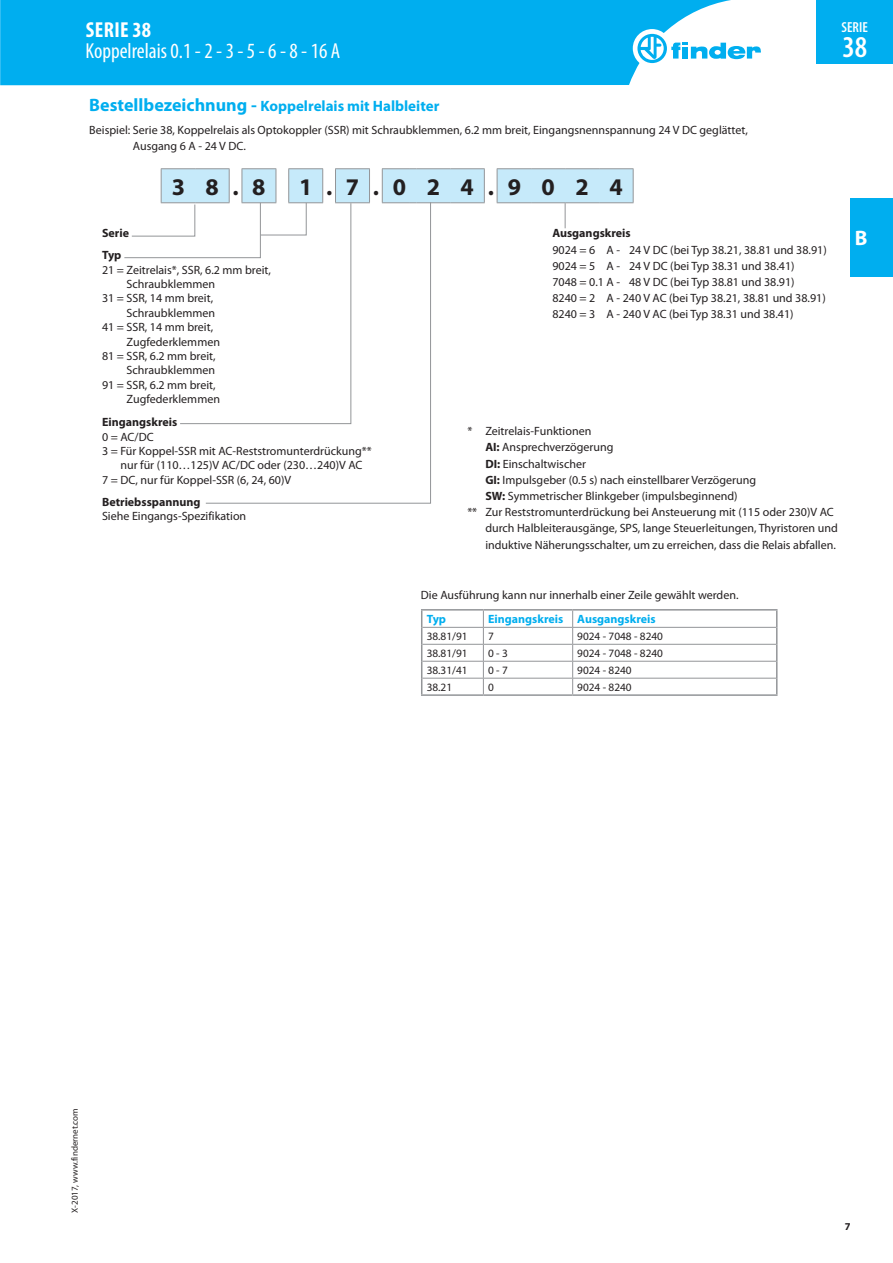
<style>
.page{position:relative;width:893px;height:1263px;background:#fff}
.page>*{position:absolute;margin:0;border:0;box-sizing:border-box;transform-origin:0 0}
.t1{font:600 condensed 30.3px "Myriad Pro";color:#fff}
.t2{font:700 24px "Myriad Pro";color:#231f20}
.t3{font:condensed 21.75px "Myriad Pro";color:#fff}
.t4{font:700 condensed 21.75px "Myriad Pro";letter-spacing:.02em;color:#fff}
.t5{font:700 21px "Myriad Pro";color:#fff}
.t6{font:700 15px "Myriad Pro";color:#00aeef}
.t7{font:600 condensed 14.55px "Myriad Pro";color:#fff}
.t8{font:12px/16.2px "Myriad Pro";color:#231f20}
.t9{font:700 12px/21.9px "Myriad Pro";color:#231f20}
.t10{font:700 12px "Myriad Pro";color:#00aeef}
.t11{font:11.25px "Myriad Pro";color:#231f20}
.t12{font:700 10.5px "Myriad Pro";color:#231f20}
.t13{font:9px "Myriad Pro";color:#231f20}
.s1{font-size:18px}
.s2{font-weight:700}
</style>
<div class="page">
<div style="left:850px;top:198px;width:43px;height:78px;background:#00aeef"></div>
<hr style="left:633px;top:169px;width:1px;height:33px;background:#939598">
<hr style="left:421px;top:609px;width:62px;height:2px;background:#939598">
<hr style="left:483px;top:609px;width:90px;height:2px;background:#939598">
<hr style="left:573px;top:609px;width:204px;height:2px;background:#939598">
<hr style="left:422px;top:627px;width:61px;height:1px;background:#939598">
<hr style="left:483px;top:627px;width:90px;height:1px;background:#939598">
<hr style="left:573px;top:627px;width:203px;height:1px;background:#939598">
<hr style="left:422px;top:678px;width:61px;height:1px;background:#939598">
<svg style="left:421px;top:611px;width:1px;height:83px"></svg>
<hr style="left:421px;top:694px;width:62px;height:2px;background:#939598">
<hr style="left:483px;top:678px;width:90px;height:1px;background:#939598">
<hr style="left:483px;top:694px;width:90px;height:2px;background:#939598">
<hr style="left:573px;top:678px;width:203px;height:1px;background:#939598">
<svg style="left:776px;top:611px;width:1px;height:83px"></svg>
<hr style="left:573px;top:694px;width:204px;height:2px;background:#939598">
<svg style="left:483px;top:611px;width:1px;height:83px"></svg>
<svg style="left:572px;top:611px;width:1px;height:83px"></svg>
<hr style="left:422px;top:644px;width:61px;height:1px;background:#939598">
<hr style="left:483px;top:644px;width:90px;height:1px;background:#939598">
<hr style="left:573px;top:644px;width:203px;height:1px;background:#939598">
<hr style="left:422px;top:661px;width:61px;height:1px;background:#939598">
<hr style="left:483px;top:661px;width:90px;height:1px;background:#939598">
<hr style="left:573px;top:661px;width:203px;height:1px;background:#939598">
<svg style="left:205px;top:424px;width:226px;height:80px"></svg>
<svg style="left:124px;top:168px;width:509px;height:256px"></svg>
<div style="left:0;top:0;width:731px;height:85px;background:#00aeef"></div>
<div style="left:633px;top:29px;width:38px;height:39px;background:#fff;border-radius:50%"></div>
<svg style="left:637px;top:34px;width:124px;height:29px"></svg>
<div style="left:816px;top:0;width:77px;height:64px;background:#00aeef"></div>
<h3 class="t4" style="left:86px;top:17px;width:67px">SERIE 38</h3>
<h3 class="t3" style="left:85px;top:38px;width:256px">Koppelrelais 0.1 - 2 - 3 - 5 - 6 - 8 - 16 A</h3>
<p class="t7" style="left:842px;top:19px;width:28px">SERIE</p>
<h1 class="t1" style="left:842px;top:30px;width:26px">38</h1>
<p class="t6" style="left:89px;top:96px;width:352px"><span class="s1">Bestellbezeichnung -</span> Koppelrelais mit Halbleiter</p>
<p class="t8" style="left:133px;top:121px;width:616px;text-indent:-44px">Beispiel: Serie 38, Koppelrelais als Optokoppler (SSR) mit Schraubklemmen, 6.2 mm breit, Eingangsnennspannung 24 V DC geglättet,<br>Ausgang 6 A - 24 V DC.</p>
<h2 class="t2" style="left:172px;top:171px;width:95px">3 8.8</h2>
<h2 class="t2" style="left:299px;top:171px;width:325px">1.7.0 2 4.9 0 2 4</h2>
<p class="t9" style="left:102px;top:222px;width:29px">Serie<br>Typ</p>
<p class="t8" style="left:102px;top:261px;width:170px">21 = Zeitrelais*, SSR, 6.2 mm breit,</p>
<p class="t8" style="left:127px;top:276px;width:90px">Schraubklemmen</p>
<p class="t8" style="left:102px;top:290px;width:113px">31 = SSR, 14 mm breit,</p>
<p class="t8" style="left:127px;top:304px;width:90px">Schraubklemmen</p>
<p class="t8" style="left:102px;top:319px;width:113px">41 = SSR, 14 mm breit,</p>
<p class="t8" style="left:127px;top:333px;width:95px">Zugfederklemmen</p>
<p class="t8" style="left:102px;top:348px;width:115px">81 = SSR, 6.2 mm breit,</p>
<p class="t8" style="left:127px;top:362px;width:90px">Schraubklemmen</p>
<p class="t8" style="left:102px;top:376px;width:115px">91 = SSR, 6.2 mm breit,</p>
<p class="t8" style="left:127px;top:391px;width:95px">Zugfederklemmen</p>
<p class="t9" style="left:102px;top:411px;width:77px">Eingangskreis</p>
<p class="t8" style="left:102px;top:428px;width:53px">0 = AC/DC</p>
<p class="t8" style="left:102px;top:443px;width:271px">3 = Für Koppel-SSR mit AC-Reststromunterdrückung**</p>
<p class="t8" style="left:120px;top:457px;width:243px">nur für (110…125)V AC/DC oder (230…240)V AC</p>
<p class="t8" style="left:102px;top:471px;width:191px">7 = DC, nur für Koppel-SSR (6, 24, 60)V</p>
<p class="t9" style="left:102px;top:490px;width:100px">Betriebsspannung</p>
<p class="t8" style="left:102px;top:508px;width:146px">Siehe Eingangs-Spezifikation</p>
<p class="t9" style="left:552px;top:222px;width:80px">Ausgangskreis</p>
<p class="t8" style="left:552px;top:241px;width:276px">9024 = 6 A - 24 V DC (bei Typ 38.21, 38.81 und 38.91)<br>9024 = 5 A - 24 V DC (bei Typ 38.31 und 38.41)<br>7048 = 0.1 A - 48 V DC (bei Typ 38.81 und 38.91)<br>8240 = 2 A - 240 V AC (bei Typ 38.21, 38.81 und 38.91)<br>8240 = 3 A - 240 V AC (bei Typ 38.31 und 38.41)</p>
<p class="t8" style="left:467px;top:423px;width:125px">* Zeitrelais-Funktionen</p>
<p class="t8" style="left:485px;top:439px;width:130px"><span class="s2">AI:</span> Ansprechverzögerung</p>
<p class="t8" style="left:485px;top:455px;width:102px"><span class="s2">DI:</span> Einschaltwischer</p>
<p class="t8" style="left:485px;top:471px;width:272px"><span class="s2">GI:</span> Impulsgeber (0.5 s) nach einstellbarer Verzögerung</p>
<p class="t8" style="left:485px;top:488px;width:254px"><span class="s2">SW:</span> Symmetrischer Blinkgeber (impulsbeginnend)</p>
<p class="t8" style="left:467px;top:504px;width:368px">** Zur Reststromunterdrückung bei Ansteuerung mit (115 oder 230)V AC</p>
<p class="t8" style="left:485px;top:520px;width:354px">durch Halbleiterausgänge, SPS, lange Steuerleitungen, Thyristoren und</p>
<p class="t8" style="left:485px;top:536px;width:352px">induktive Näherungsschalter, um zu erreichen, dass die Relais abfallen.</p>
<p class="t8" style="left:421px;top:586px;width:319px">Die Ausführung kann nur innerhalb einer Zeile gewählt werden.</p>
<p class="t10" style="left:427px;top:611px;width:21px">Typ</p>
<p class="t10" style="left:488px;top:611px;width:169px">Eingangskreis Ausgangskreis</p>
<p class="t11" style="left:427px;top:629px;width:42px">38.81/91</p>
<p class="t11" style="left:488px;top:629px;width:7px">7</p>
<p class="t11" style="left:577px;top:629px;width:87px">9024 - 7048 - 8240</p>
<p class="t11" style="left:427px;top:646px;width:42px">38.81/91</p>
<p class="t11" style="left:488px;top:646px;width:21px">0 - 3</p>
<p class="t11" style="left:577px;top:646px;width:87px">9024 - 7048 - 8240</p>
<p class="t11" style="left:427px;top:663px;width:42px">38.31/41</p>
<p class="t11" style="left:488px;top:663px;width:21px">0 - 7</p>
<p class="t11" style="left:577px;top:663px;width:56px">9024 - 8240</p>
<p class="t11" style="left:427px;top:680px;width:27px">38.21</p>
<p class="t11" style="left:488px;top:680px;width:7px">0</p>
<p class="t11" style="left:577px;top:680px;width:56px">9024 - 8240</p>
<h3 class="t5" style="left:855px;top:224px;width:14px">B</h3>
<p class="t13" style="left:69px;top:1213px;width:106px;rotate:-90deg">X-2017, www.findernet.com</p>
<p class="t12" style="left:845px;top:1219px;width:7px">7</p>
</div>
